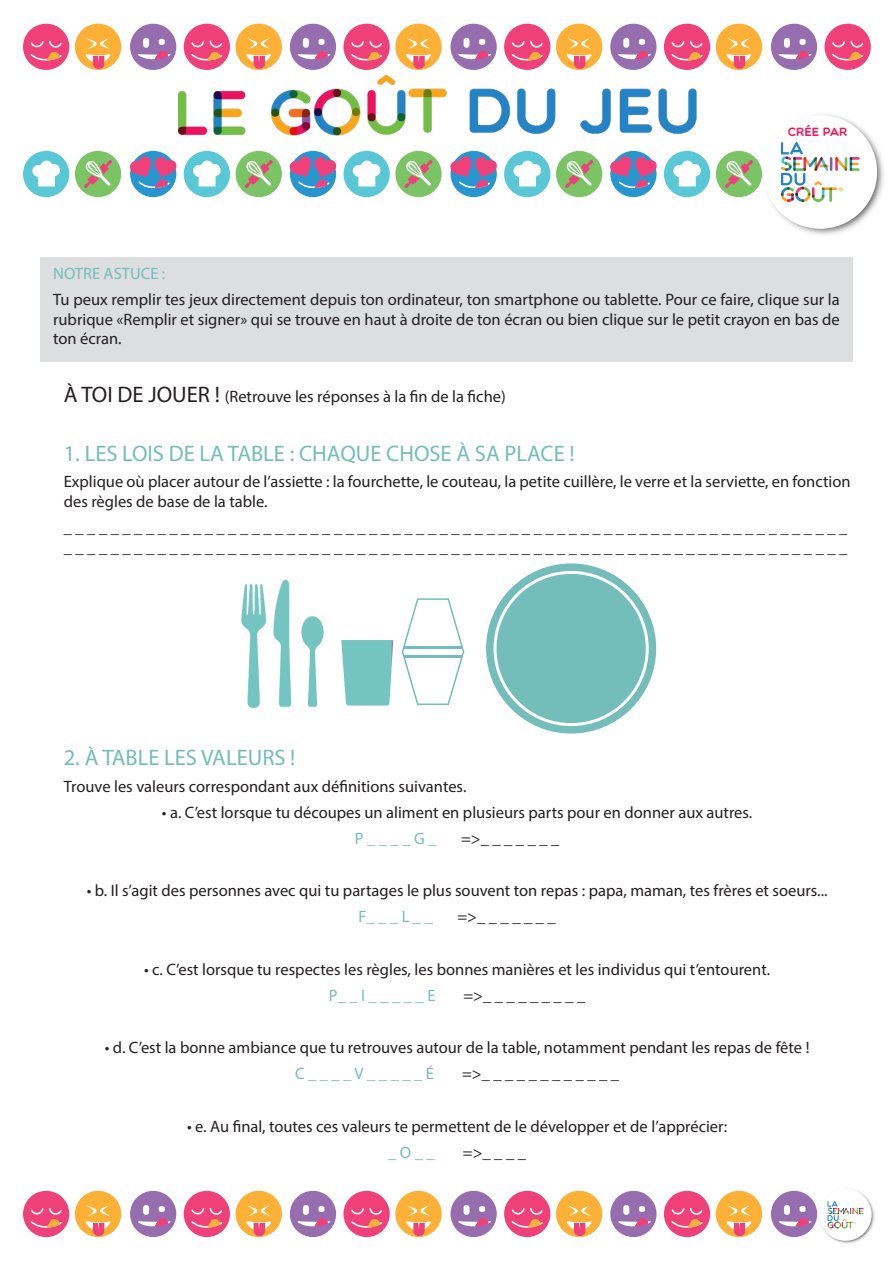
<style>
.page{position:relative;width:893px;height:1263px;background:#fff}
.page>*{position:absolute;margin:0;border:0;box-sizing:border-box;transform-origin:0 0}
.courant_Bliss{font:22.5px "Myriad Pro";color:#73bdba}
.courant_Bliss-2{font:16.5px/19.8px "Myriad Pro";color:#231f20}
.courant_Bliss-3{font:16.5px "Myriad Pro";color:#73bdba}
.courant_Bliss-4{font:16.5px "Myriad Pro";color:#71bec2}
.t1{font:12px "Multicolore";letter-spacing:.005em;color:#eb1a5a}
.s1{font-size:22.5px}
</style>
<div class="page">
<svg style="left:23px;top:1190px;width:794px;height:48px"></svg>
<img style="left:817px;top:1189px;width:58px;height:55px">
<div style="left:819px;top:1189px;width:53px;height:52px;background:#fff;border-radius:50%"></div>
<svg style="left:827px;top:1201px;width:37px;height:27px"></svg>
<img style="left:178px;top:75px;width:519px;height:61px">
<svg style="left:23px;top:23px;width:848px;height:47px"></svg>
<svg style="left:23px;top:150px;width:736px;height:48px"></svg>
<img style="left:759px;top:114px;width:125px;height:121px">
<div style="left:763px;top:115px;width:114px;height:114px;background:#fff;border-radius:50%"></div>
<svg style="left:781px;top:142px;width:79px;height:60px"></svg>
<div style="left:40px;top:257px;width:813px;height:104px;background:#dddee0"></div>
<svg style="left:486px;top:563px;width:170px;height:170px;background:#84c5c2"></svg>
<div style="left:495px;top:572px;width:152px;height:153px;background:#73bdba;border-radius:50%"></div>
<div style="left:493px;top:571px;width:156px;height:155px;border:3px solid #fff;border-radius:50%"></div>
<svg style="left:401px;top:598px;width:64px;height:107px"></svg>
<hr style="left:404px;top:655px;width:58px;height:2px;background:#73bdba">
<img style="left:241px;top:579px;width:153px;height:129px">
<hr style="left:405px;top:646px;width:57px;height:2px;background:#73bdba">
<p class="t1" style="left:788px;top:125px;width:61px">CRÉE PAR</p>
<p class="courant_Bliss-3" style="left:53px;top:263px;width:114px">NOTRE ASTUCE :</p>
<p class="courant_Bliss-2" style="left:53px;top:289px;width:788px;text-align:justify">Tu peux remplir tes jeux directement depuis ton ordinateur, ton smartphone ou tablette. Pour ce faire, clique sur la rubrique «Remplir et signer» qui se trouve en haut à droite de ton écran ou bien clique sur le petit crayon en bas de ton écran.</p>
<p class="courant_Bliss-2" style="left:64px;top:386px;width:443px"><span class="s1">À TOI DE JOUER !</span> (Retrouve les réponses à la fin de la fiche)</p>
<p class="courant_Bliss" style="left:64px;top:440px;width:512px">1. LES LOIS DE LA TABLE : CHAQUE CHOSE À SA PLACE !</p>
<p class="courant_Bliss-2" style="left:64px;top:472px;width:788px">Explique où placer autour de l’assiette : la fourchette, le couteau, la petite cuillère, le verre et la serviette, en fonction des règles de base de la table.</p>
<p class="courant_Bliss-2" style="left:64px;top:518px;width:785px">_ _ _ _ _ _ _ _ _ _ _ _ _ _ _ _ _ _ _ _ _ _ _ _ _ _ _ _ _ _ _ _ _ _ _ _ _ _ _ _ _ _ _ _ _ _ _ _ _ _ _ _ _ _ _ _ _ _ _ _ _ _ _ _ _ _ _ _ _ _ _ _ _ _ _ _ _ _ _ _ _ _ _ _ _ _ _ _ _ _ _ _ _ _ _ _ _ _ _ _ _ _ _ _ _ _ _ _ _ _ _ _ _ _ _ _ _ _ _ _ _ _ _ _ _ _ _ _ _ _ _ _ _ _</p>
<p class="courant_Bliss" style="left:64px;top:744px;width:233px">2. À TABLE LES VALEURS !</p>
<p class="courant_Bliss-2" style="left:64px;top:776px;width:404px">Trouve les valeurs correspondant aux définitions suivantes.</p>
<p class="courant_Bliss-2" style="left:162px;top:802px;width:592px">• a. C’est lorsque tu découpes un aliment en plusieurs parts pour en donner aux autres.</p>
<p class="courant_Bliss-4" style="left:355px;top:828px;width:83px">P _ _ _ _ G _</p>
<p class="courant_Bliss-2" style="left:461px;top:828px;width:100px">=&gt;_ _ _ _ _ _ _</p>
<p class="courant_Bliss-2" style="left:87px;top:880px;width:742px">• b. Il s’agit des personnes avec qui tu partages le plus souvent ton repas : papa, maman, tes frères et soeurs...</p>
<p class="courant_Bliss-3" style="left:358px;top:907px;width:76px">F_ _ _ L _ _</p>
<p class="courant_Bliss-2" style="left:457px;top:907px;width:100px">=&gt;_ _ _ _ _ _ _</p>
<p class="courant_Bliss-2" style="left:144px;top:959px;width:628px">• c. C’est lorsque tu respectes les règles, les bonnes manières et les individus qui t’entourent.</p>
<p class="courant_Bliss-3" style="left:329px;top:985px;width:108px">P_ _ I _ _ _ _ _ E</p>
<p class="courant_Bliss-2" style="left:463px;top:985px;width:123px">=&gt;_ _ _ _ _ _ _ _ _</p>
<p class="courant_Bliss-2" style="left:105px;top:1037px;width:706px">• d. C’est la bonne ambiance que tu retrouves autour de la table, notamment pendant les repas de fête !</p>
<p class="courant_Bliss-3" style="left:295px;top:1064px;width:141px">C _ _ _ _ V _ _ _ _ _ É</p>
<p class="courant_Bliss-2" style="left:462px;top:1064px;width:159px">=&gt;_ _ _ _ _ _ _ _ _ _ _ _</p>
<p class="courant_Bliss-2" style="left:187px;top:1116px;width:542px">• e. Au final, toutes ces valeurs te permettent de le développer et de l’apprécier:</p>
<p class="courant_Bliss-3" style="left:388px;top:1142px;width:48px">_ O _ _</p>
<p class="courant_Bliss-2" style="left:463px;top:1142px;width:65px">=&gt;_ _ _ _</p>
</div>
